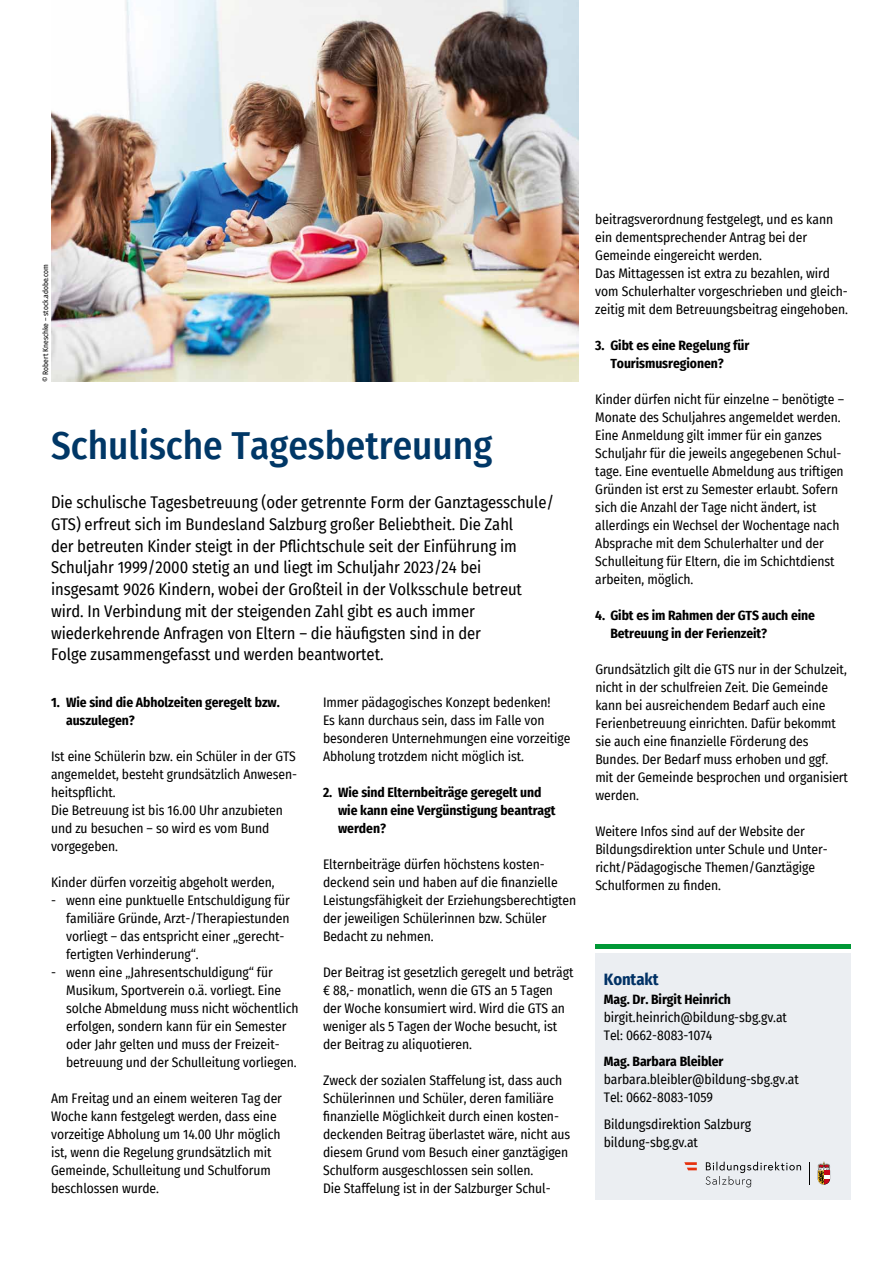
<style>
.page{position:relative;width:893px;height:1263px;background:#fff}
.page>*{position:absolute;margin:0;border:0;box-sizing:border-box;transform-origin:0 0}
.t1{font:500 39px "Fira Sans Condensed";color:#003766}
.t2{font:16.5px/21.8px "Fira Sans Condensed";letter-spacing:-.005em;color:#000}
.t3{font:700 16.5px "Fira Sans Condensed";letter-spacing:-.005em;color:#003165}
.t4{font:13.5px/18px "Fira Sans Condensed";letter-spacing:-.005em;color:#000}
.t5{font:700 13.5px/18px "Fira Sans Condensed";letter-spacing:-.005em;color:#000}
.t6{font:7.5px "Fira Sans Condensed";color:#000}
</style>
<div class="page">
<hr style="left:595px;top:944px;width:255px;height:4px;background:#009836">
<div style="left:595px;top:953px;width:255px;height:246px;background:#ebeef2"></div>
<svg style="left:817px;top:1162px;width:13px;height:22px"></svg>
<svg style="left:809px;top:1162px;width:1px;height:22px"></svg>
<svg style="left:706px;top:1162px;width:95px;height:25px"></svg>
<svg style="left:684px;top:1162px;width:13px;height:8px"></svg>
<img style="left:51px;top:0;width:527px;height:382px">
<p class="t6" style="left:40px;top:382px;width:119px;rotate:-90deg">© Robert Kneschke – stock.adobe.com</p>
<h1 class="t1" style="left:51px;top:415px;width:443px">Schulische Tagesbetreuung</h1>
<p class="t2" style="left:51px;top:491px;width:505px">Die schulische Tagesbetreuung (oder getrennte Form der Ganztagesschule/ GTS) erfreut sich im Bundesland Salzburg großer Beliebtheit. Die Zahl<br>der betreuten Kinder steigt in der Pflichtschule seit der Einführung im Schuljahr 1999/2000 stetig an und liegt im Schuljahr 2023/24 bei<br>insgesamt 9026 Kindern, wobei der Großteil in der Volksschule betreut wird. In Verbindung mit der steigenden Zahl gibt es auch immer wiederkehrende Anfragen von Eltern – die häufigsten sind in der<br>Folge zusammengefasst und werden beantwortet.</p>
<p class="t4" style="left:323px;top:693px;width:249px">Immer pädagogisches Konzept bedenken!<br>Es kann durchaus sein, dass im Falle von besonderen Unternehmungen eine vorzeitige Abholung trotzdem nicht möglich ist.</p>
<p class="t5" style="left:338px;top:783px;width:219px;text-indent:-15px">2. Wie sind Elternbeiträge geregelt und wie kann eine Vergünstigung beantragt werden?</p>
<p class="t4" style="left:323px;top:855px;width:255px">Elternbeiträge dürfen höchstens kosten&shy;deckend sein und haben auf die finanzielle Leistungsfähigkeit der Erziehungsberechtigten der jeweiligen Schülerinnen bzw. Schüler Bedacht zu nehmen.</p>
<p class="t4" style="left:323px;top:963px;width:252px">Der Beitrag ist gesetzlich geregelt und beträgt € 88,- monatlich, wenn die GTS an 5 Tagen der Woche konsumiert wird. Wird die GTS an weniger als 5 Tagen der Woche besucht, ist der Beitrag zu aliquotieren.</p>
<p class="t4" style="left:323px;top:1071px;width:249px">Zweck der sozialen Staffelung ist, dass auch Schülerinnen und Schüler, deren familiäre finanzielle Möglichkeit durch einen kosten&shy;deckenden Beitrag überlastet wäre, nicht aus diesem Grund vom Besuch einer ganztägigen Schulform ausgeschlossen sein sollen.<br>Die Staffelung ist in der Salzburger Schul-</p>
<p class="t5" style="left:66px;top:693px;width:215px;text-indent:-15px">1. Wie sind die Abholzeiten geregelt bzw. auszulegen?</p>
<p class="t4" style="left:51px;top:747px;width:248px">Ist eine Schülerin bzw. ein Schüler in der GTS angemeldet, besteht grundsätzlich Anwesen&shy;heitspflicht.<br>Die Betreuung ist bis 16.00 Uhr anzubieten und zu besuchen – so wird es vom Bund vorgegeben.</p>
<p class="t4" style="left:51px;top:873px;width:225px">Kinder dürfen vorzeitig abgeholt werden,</p>
<p class="t4" style="left:66px;top:891px;width:225px;text-indent:-15px">- wenn eine punktuelle Entschuldigung für familiäre Gründe, Arzt-/Therapiestunden vorliegt – das entspricht einer „gerecht&shy;fertigten Verhinderung“.</p>
<p class="t4" style="left:66px;top:963px;width:234px;text-indent:-15px">- wenn eine „Jahresentschuldigung“ für Musikum, Sportverein o.ä. vorliegt. Eine solche Abmeldung muss nicht wöchentlich erfolgen, sondern kann für ein Semester oder Jahr gelten und muss der Freizeit&shy;betreuung und der Schulleitung vorliegen.</p>
<p class="t4" style="left:51px;top:1089px;width:232px">Am Freitag und an einem weiteren Tag der Woche kann festgelegt werden, dass eine vorzeitige Abholung um 14.00 Uhr möglich ist, wenn die Regelung grundsätzlich mit Gemeinde, Schulleitung und Schulforum beschlossen wurde.</p>
<p class="t4" style="left:595px;top:209px;width:254px">beitragsverordnung festgelegt, und es kann ein dementsprechender Antrag bei der Gemeinde eingereicht werden.<br>Das Mittagessen ist extra zu bezahlen, wird vom Schulerhalter vorgeschrieben und gleich&shy;zeitig mit dem Betreuungsbeitrag eingehoben.</p>
<p class="t5" style="left:610px;top:335px;width:141px;text-indent:-15px">3. Gibt es eine Regelung für<br>Tourismusregionen?</p>
<p class="t4" style="left:595px;top:389px;width:250px">Kinder dürfen nicht für einzelne – benötigte – Monate des Schuljahres angemeldet werden.<br>Eine Anmeldung gilt immer für ein ganzes Schuljahr für die jeweils angegebenen Schul&shy;tage. Eine eventuelle Abmeldung aus triftigen Gründen ist erst zu Semester erlaubt. Sofern sich die Anzahl der Tage nicht ändert, ist allerdings ein Wechsel der Wochentage nach Absprache mit dem Schulerhalter und der Schulleitung für Eltern, die im Schichtdienst arbeiten, möglich.</p>
<p class="t5" style="left:610px;top:605px;width:206px;text-indent:-15px">4. Gibt es im Rahmen der GTS auch eine<br>Betreuung in der Ferienzeit?</p>
<p class="t4" style="left:595px;top:659px;width:254px">Grundsätzlich gilt die GTS nur in der Schulzeit, nicht in der schulfreien Zeit. Die Gemeinde kann bei ausreichendem Bedarf auch eine Ferienbetreuung einrichten. Dafür bekommt sie auch eine finanzielle Förderung des Bundes. Der Bedarf muss erhoben und ggf. mit der Gemeinde besprochen und organisiert werden.</p>
<p class="t4" style="left:595px;top:821px;width:234px">Weitere Infos sind auf der Website der Bildungsdirektion unter Schule und Unter&shy;richt/Pädagogische Themen/Ganztägige Schulformen zu finden.</p>
<p class="t3" style="left:604px;top:965px;width:56px">Kontakt</p>
<p class="t5" style="left:604px;top:989px;width:129px">Mag. Dr. Birgit Heinrich</p>
<p class="t4" style="left:604px;top:1008px;width:185px">birgit.heinrich@bildung-sbg.gv.at<br>Tel: 0662-8083-1074</p>
<p class="t5" style="left:604px;top:1052px;width:121px">Mag. Barbara Bleibler</p>
<p class="t4" style="left:604px;top:1070px;width:196px">barbara.bleibler@bildung-sbg.gv.at<br>Tel: 0662-8083-1059</p>
<p class="t4" style="left:604px;top:1115px;width:149px">Bildungsdirektion Salzburg bildung-sbg.gv.at</p>
</div>
